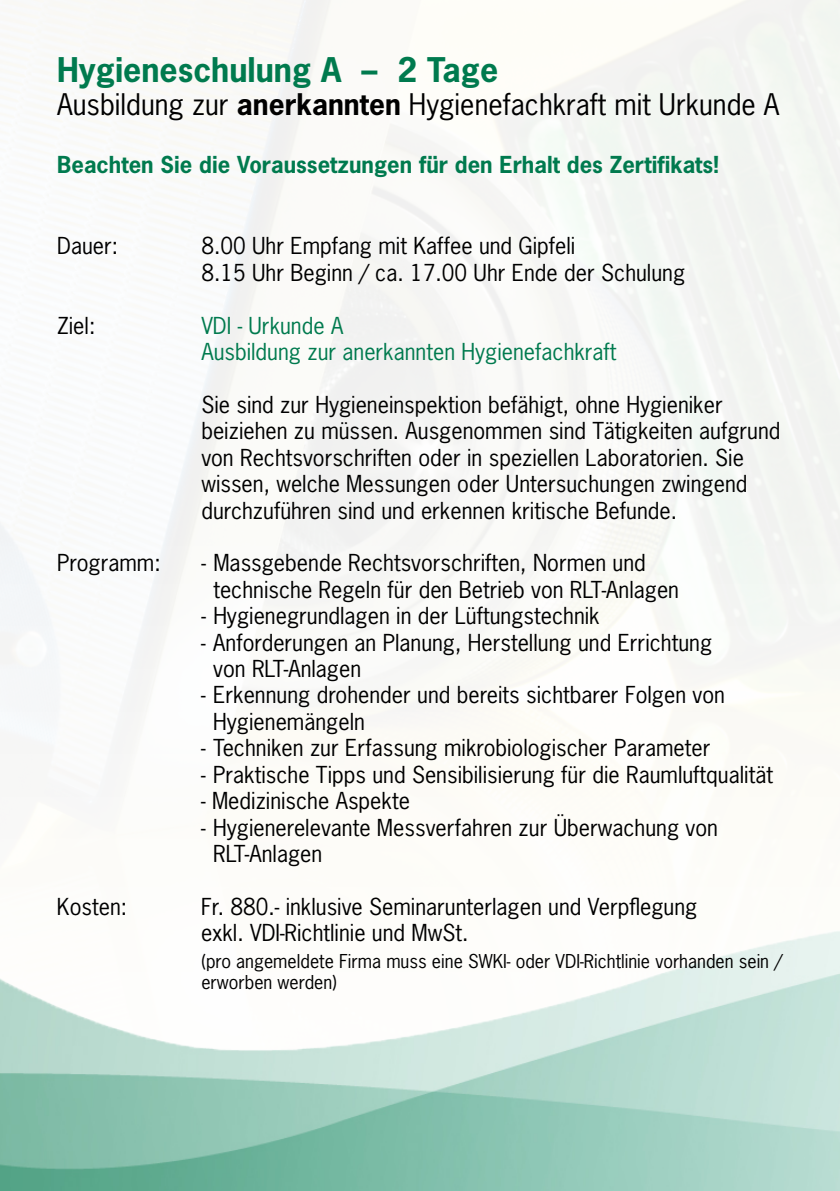
<style>
.page{position:relative;width:840px;height:1191px;background:#fff}
.page>*{position:absolute;margin:0;border:0;box-sizing:border-box;transform-origin:0 0}
.t1{font:700 32px "News Gothic Std";color:#007a4e}
.t2{font:28px "News Gothic Std";color:#000}
.t3{font:22px/26.4px "News Gothic Std";color:#000}
.t4{font:700 22px "News Gothic Std";color:#007a4e}
.t5{font:22px/26.4px "News Gothic Std";color:#007a4e}
.t6{font:18px/21.6px "News Gothic Std";color:#000}
.s1{font-weight:700}
</style>
<div class="page">
<img style="left:0;top:896px;width:839px;height:295px">
<h1 class="t1" style="left:57px;top:48px;width:442px">Hygieneschulung A – 2 Tage</h1>
<p class="t2" style="left:57px;top:87px;width:723px">Ausbildung zur <span class="s1">anerkannten</span> Hygienefachkraft mit Urkunde A</p>
<p class="t4" style="left:57px;top:150px;width:662px">Beachten Sie die Voraussetzungen für den Erhalt des Zertifikats!</p>
<p class="t3" style="left:57px;top:233px;width:62px">Dauer:</p>
<p class="t3" style="left:201px;top:233px;width:485px">8.00 Uhr Empfang mit Kaffee und Gipfeli<br>8.15 Uhr Beginn / ca. 17.00 Uhr Ende der Schulung</p>
<p class="t3" style="left:57px;top:312px;width:40px">Ziel:</p>
<p class="t5" style="left:201px;top:312px;width:416px">VDI - Urkunde A<br>Ausbildung zur anerkannten Hygienefachkraft</p>
<p class="t3" style="left:201px;top:391px;width:580px">Sie sind zur Hygieneinspektion befähigt, ohne Hygieniker beiziehen zu müssen. Ausgenommen sind Tätigkeiten aufgrund von Rechtsvorschriften oder in speziellen Laboratorien. Sie wissen, welche Messungen oder Untersuchungen zwingend durchzuführen sind und erkennen kritische Befunde.</p>
<p class="t3" style="left:57px;top:550px;width:105px">Programm:</p>
<p class="t3" style="left:213px;top:550px;width:467px;text-indent:-12px">- Massgebende Rechtsvorschriften, Normen und technische Regeln für den Betrieb von RLT-Anlagen</p>
<p class="t3" style="left:201px;top:602px;width:400px">- Hygienegrundlagen in der Lüftungstechnik</p>
<p class="t3" style="left:213px;top:629px;width:500px;text-indent:-12px">- Anforderungen an Planung, Herstellung und Errichtung von RLT-Anlagen</p>
<p class="t3" style="left:213px;top:682px;width:513px;text-indent:-12px">- Erkennung drohender und bereits sichtbarer Folgen von<br>Hygienemängeln</p>
<p class="t3" style="left:201px;top:734px;width:510px">- Techniken zur Erfassung mikrobiologischer Parameter</p>
<p class="t3" style="left:201px;top:761px;width:573px">- Praktische Tipps und Sensibilisierung für die Raumluftqualität</p>
<p class="t3" style="left:201px;top:787px;width:210px">- Medizinische Aspekte</p>
<p class="t3" style="left:213px;top:814px;width:506px;text-indent:-12px">- Hygienerelevante Messverfahren zur Überwachung von<br>RLT-Anlagen</p>
<p class="t3" style="left:57px;top:893px;width:72px">Kosten:</p>
<p class="t3" style="left:201px;top:893px;width:497px">Fr. 880.- inklusive Seminarunterlagen und Verpflegung exkl. VDI-Richtlinie und MwSt.</p>
<p class="t6" style="left:201px;top:949px;width:582px">(pro angemeldete Firma muss eine SWKI- oder VDI-Richtlinie vorhanden sein / erworben werden)</p>
</div>
